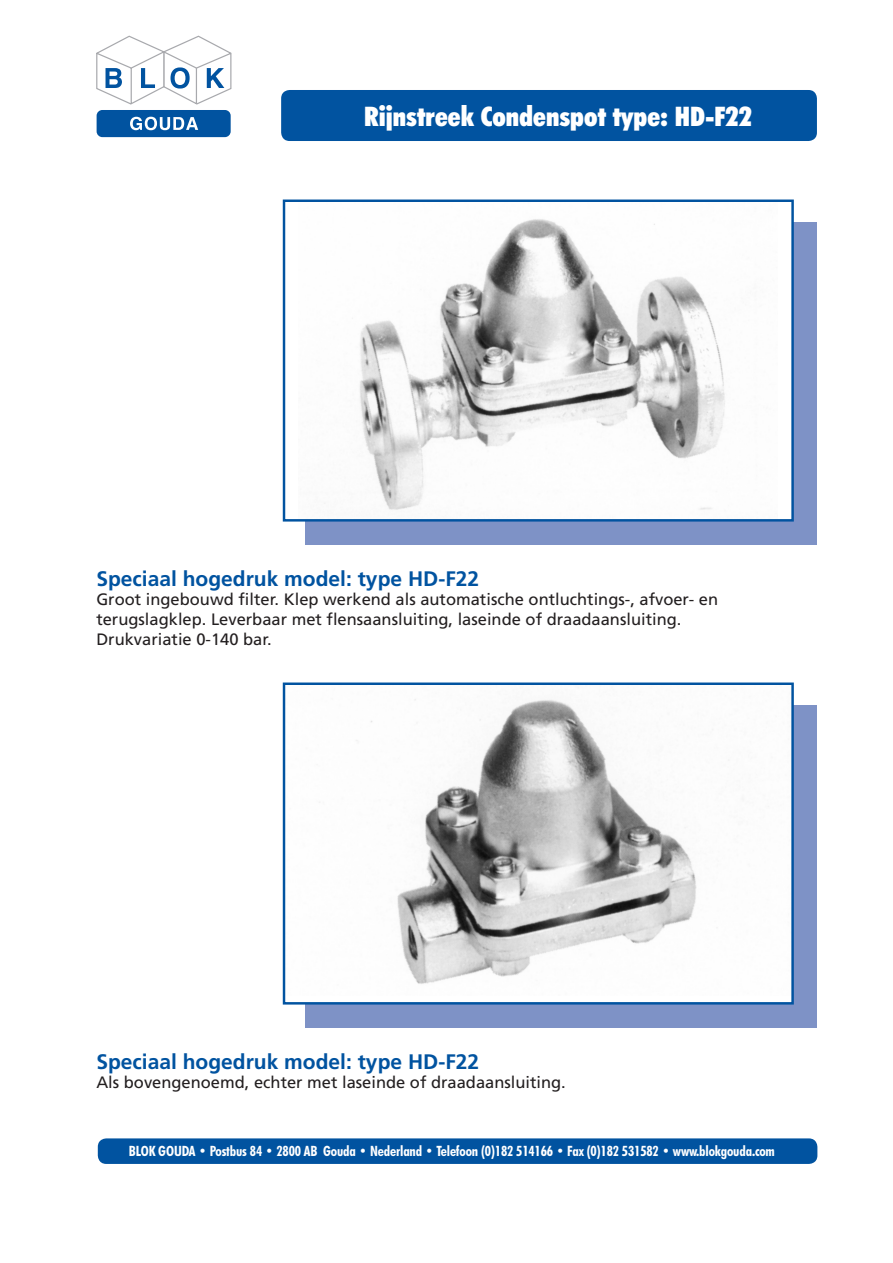
<style>
.page{position:relative;width:893px;height:1263px;background:#fff}
.page>*{position:absolute;margin:0;border:0;box-sizing:border-box;transform-origin:0 0}
.Normaal{font:900 condensed 27px "Futura BT";color:#fff}
.Normaal-2{font:700 21px "Frutiger LT";color:#0153a0}
.Normaal-3{font:16.5px/19.8px "Frutiger LT";color:#231f20}
.Normaal-4{font:700 condensed 14.25px "Futura BT";letter-spacing:-.01em;color:#fff}
</style>
<div class="page">
<svg style="left:305px;top:705px;width:511px;height:322px;background:#8ea0cd"></svg>
<img style="left:305px;top:699px;width:486px;height:296px">
<div style="left:283px;top:682px;width:511px;height:322px;border:2px solid #0153a0"></div>
<div style="left:305px;top:222px;width:511px;height:322px;background:#7e92c6"></div>
<div style="left:284px;top:201px;width:509px;height:319px;background:#fff"></div>
<img style="left:324px;top:219px;width:401px;height:291px">
<div style="left:283px;top:199px;width:511px;height:323px;border:2px solid #0153a0"></div>
<div style="left:98px;top:1138px;width:719px;height:26px;background:#0153a0;border-radius:9px"></div>
<div style="left:281px;top:90px;width:536px;height:51px;background:#0153a0;border-radius:9px"></div>
<svg style="left:96px;top:36px;width:135px;height:69px"></svg>
<div style="left:97px;top:110px;width:134px;height:27px;background:#0153a0;border-radius:6px"></div>
<svg style="left:130px;top:117px;width:68px;height:13px"></svg>
<p class="Normaal" style="left:364px;top:100px;width:390px">Rijnstreek Condenspot type: HD-F22</p>
<p class="Normaal-2" style="left:96px;top:566px;width:384px">Speciaal hogedruk model: type HD-F22</p>
<p class="Normaal-3" style="left:96px;top:590px;width:623px">Groot ingebouwd filter. Klep werkend als automatische ontluchtings-, afvoer- en terugslagklep. Leverbaar met flensaansluiting, laseinde of draadaansluiting.</p>
<p class="Normaal-3" style="left:96px;top:629px;width:177px">Drukvariatie 0-140 bar.</p>
<p class="Normaal-2" style="left:96px;top:1049px;width:384px">Speciaal hogedruk model: type HD-F22</p>
<p class="Normaal-3" style="left:96px;top:1073px;width:471px">Als bovengenoemd, echter met laseinde of draadaansluiting.</p>
<p class="Normaal-4" style="left:129px;top:1143px;width:647px">BLOK GOUDA • Postbus 84 • 2800 AB Gouda • Nederland • Telefoon (0)182 514166 • Fax (0)182 531582 • www.blokgouda.com</p>
</div>
